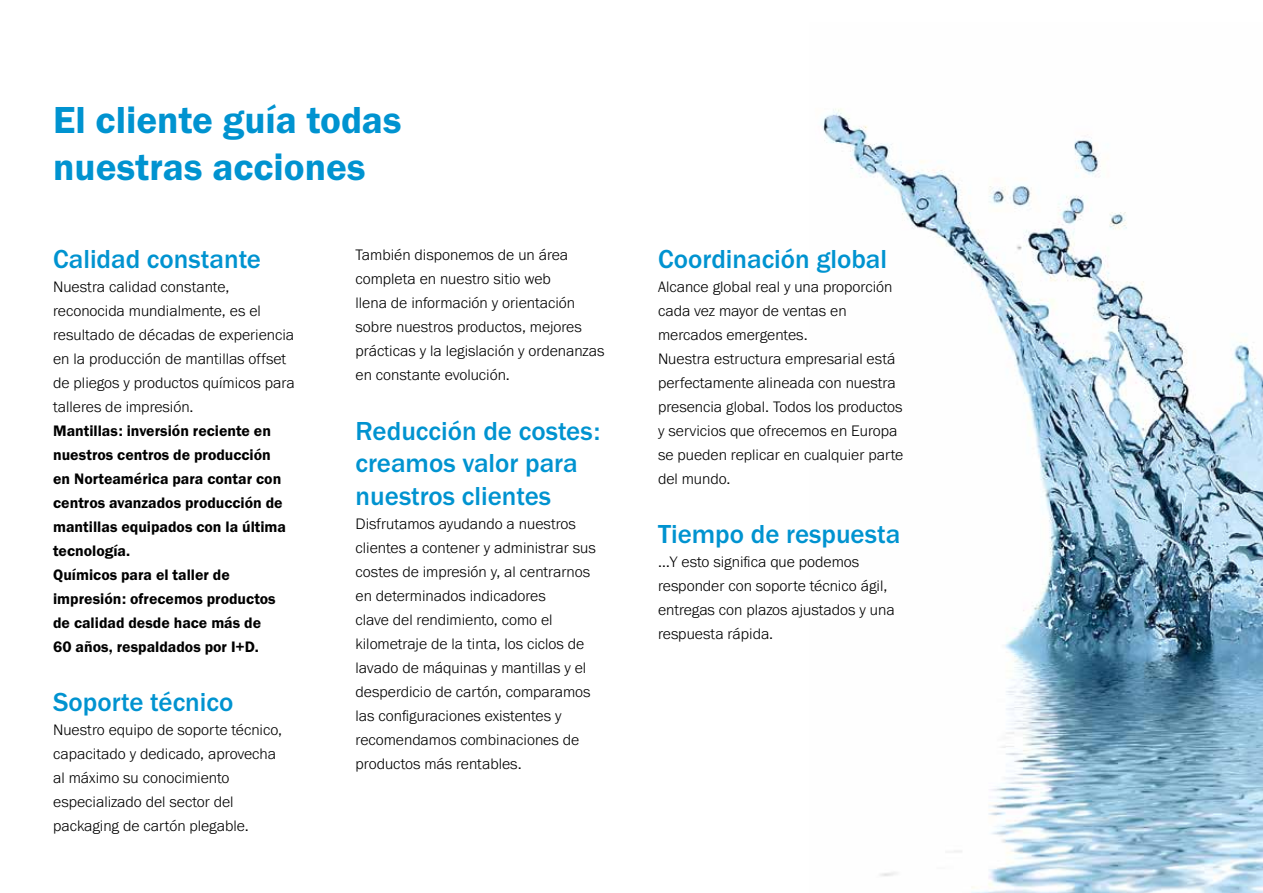
<style>
.page{position:relative;width:1263px;height:893px;background:#fff}
.page>*{position:absolute;margin:0;border:0;box-sizing:border-box;transform-origin:0 0}
.t1{font:39px/46.8px "Franklin Gothic URW Dem";color:#0093d0}
.t2{font:500 27px/32.4px "Franklin Gothic URW";color:#0093d0}
.t3{font:300 15.75px/24px "Franklin Gothic URW";color:#000}
.t4{font:15.75px/24px "Franklin Gothic URW Dem";color:#000}
</style>
<div class="page">
<img style="left:822px;top:108px;width:441px;height:785px">
<h1 class="t1" style="left:53px;top:96px;width:350px">El cliente guía todas nuestras acciones</h1>
<h2 class="t2" style="left:53px;top:242px;width:209px">Calidad constante</h2>
<p class="t3" style="left:53px;top:274px;width:243px">Nuestra calidad constante, reconocida mundialmente, es el resultado de décadas de experiencia en la producción de mantillas offset de pliegos y productos químicos para talleres de impresión.</p>
<p class="t4" style="left:53px;top:418px;width:234px">Mantillas: inversión reciente en nuestros centros de producción en Norteamérica para contar con centros avanzados producción de mantillas equipados con la última tecnología.<br>Químicos para el taller de impresión: ofrecemos productos de calidad desde hace más de<br>60 años, respaldados por I+D.</p>
<h2 class="t2" style="left:53px;top:686px;width:182px">Soporte técnico</h2>
<p class="t3" style="left:53px;top:718px;width:231px">Nuestro equipo de soporte técnico, capacitado y dedicado, aprovecha al máximo su conocimiento especializado del sector del packaging de cartón plegable.</p>
<p class="t3" style="left:356px;top:243px;width:250px">También disponemos de un área completa en nuestro sitio web<br>llena de información y orientación sobre nuestros productos, mejores prácticas y la legislación y ordenanzas en constante evolución.</p>
<h2 class="t2" style="left:356px;top:414px;width:246px">Reducción de costes: creamos valor para nuestros clientes</h2>
<p class="t3" style="left:356px;top:511px;width:242px">Disfrutamos ayudando a nuestros clientes a contener y administrar sus costes de impresión y, al centrarnos en determinados indicadores<br>clave del rendimiento, como el kilometraje de la tinta, los ciclos de lavado de máquinas y mantillas y el desperdicio de cartón, comparamos las configuraciones existentes y recomendamos combinaciones de productos más rentables.</p>
<h2 class="t2" style="left:658px;top:242px;width:231px">Coordinación global</h2>
<p class="t3" style="left:658px;top:274px;width:247px">Alcance global real y una proporción cada vez mayor de ventas en mercados emergentes.<br>Nuestra estructura empresarial está perfectamente alineada con nuestra presencia global. Todos los productos y servicios que ofrecemos en Europa se pueden replicar en cualquier parte del mundo.</p>
<h2 class="t2" style="left:658px;top:518px;width:244px">Tiempo de respuesta</h2>
<p class="t3" style="left:658px;top:550px;width:238px">…Y esto significa que podemos responder con soporte técnico ágil, entregas con plazos ajustados y una respuesta rápida.</p>
</div>
